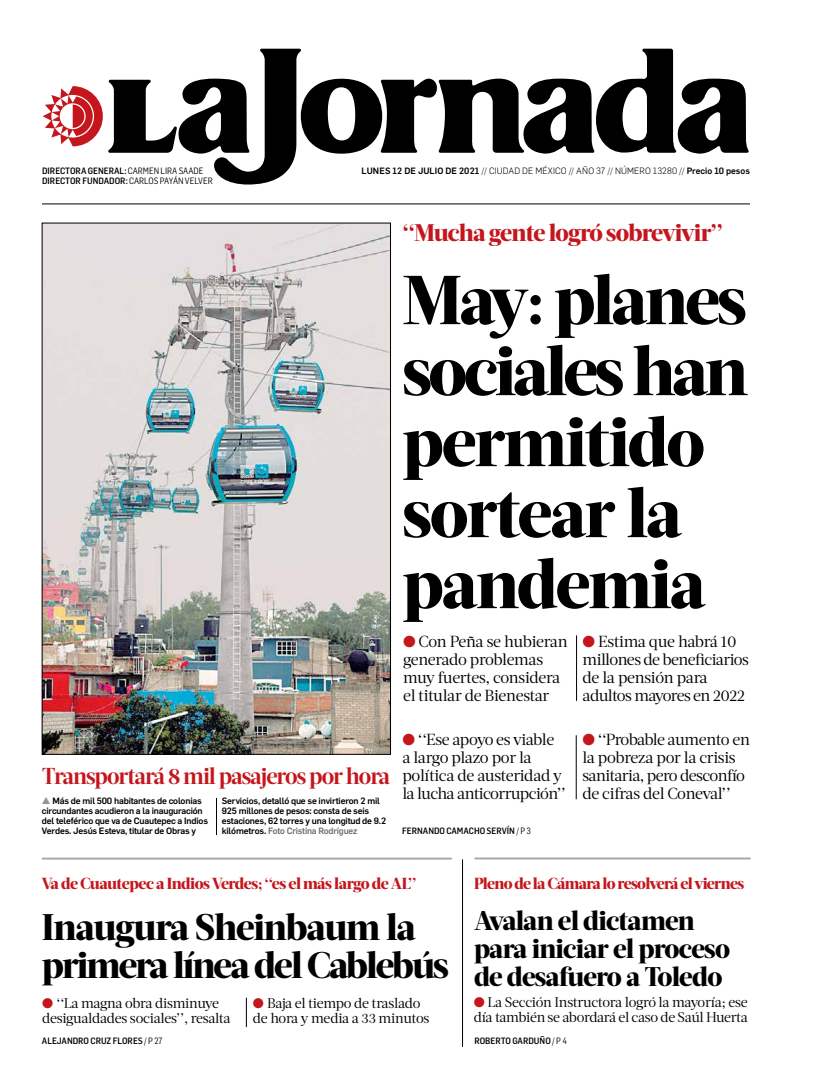
<style>
.page{position:relative;width:822px;height:1089px;background:#fff}
.page>*{position:absolute;margin:0;border:0;box-sizing:border-box;transform-origin:0 0}
.t1{font:800 69px/71px "Acta Headline";letter-spacing:-.03em;color:#000}
.t2{font:800 37px/38px "Acta Headline";letter-spacing:-.05em;color:#000}
.t3{font:800 27px/28px "Acta Headline";letter-spacing:-.03em;color:#000}
.t4{font:800 24px "Acta Headline";letter-spacing:-.035em;color:#c4161c}
.t5{font:700 23px "Acta Headline";letter-spacing:-.045em;color:#c4161c}
.t6{font:16px/18px "Acta Deck";letter-spacing:-.03em;color:#000}
.t7{font:800 16px "Acta Headline";letter-spacing:-.04em;color:#c4161c}
.t8{font:14px/15px "Acta Deck";letter-spacing:-.025em;color:#000}
.t9{font:500 9px/10px "Flama";letter-spacing:-.02em;color:#000}
.t10{font:500 9px "Flama Semicond";color:#000}
.t11{font:300 9px "Flama";letter-spacing:.01em;color:#000}
.s1{font-weight:400}
.s2{font-weight:500}
.s3{color:#939598}
.s4{color:#6d6e71}
.s5{color:#c4161c}
</style>
<div class="page">
<svg style="left:43px;top:49px;width:706px;height:136px"></svg>
<hr style="left:42px;top:204px;width:708px;height:1px;background:#000">
<img style="left:44px;top:225px;width:345px;height:528px">
<hr style="left:216px;top:798px;width:1px;height:37px;background:#000">
<hr style="left:576px;top:635px;width:1px;height:66px;background:#000">
<hr style="left:576px;top:735px;width:1px;height:64px;background:#000">
<hr style="left:462px;top:859px;width:1px;height:188px;background:#000">
<hr style="left:42px;top:858px;width:410px;height:2px;background:#a7a9ac">
<svg style="left:246px;top:998px;width:1px;height:29px"></svg>
<hr style="left:474px;top:857px;width:277px;height:2px;background:#a7a9ac">
<p class="t10" style="left:42px;top:165px;width:163px">DIRECTORA GENERAL: <span class="s1">CARMEN LIRA SAADE</span></p>
<p class="t11" style="left:362px;top:164px;width:390px"><span class="s2">lunes 12 de julio de 2021</span> // CIUDAD DE MÉXICO // AÑO 37 // NÚM ERO 13280 // <span class="s2">Precio 10 pesos</span></p>
<p class="t10" style="left:42px;top:175px;width:172px">DIRECTOR FUNDADOR: <span class="s1">CARLOS PAYÁN VELVER</span></p>
<h3 class="t4" style="left:402px;top:218px;width:322px">‘‘Mucha gente logró sobrevivir’’</h3>
<h1 class="t1" style="left:402px;top:265px;width:347px">May: planes sociales han permitido sortear la pandemia</h1>
<h3 class="t5" style="left:42px;top:762px;width:350px">Transportará 8 mil pasajeros por hora</h3>
<p class="t9" style="left:42px;top:795px;width:168px"><span class="s3">▲</span> Más de mil 500 habitantes de colonias circundantes acudieron a la inauguración del teleférico que va de Cuautepec a Indios Verdes. Jesús Esteva, titular de Obras y</p>
<p class="t9" style="left:222px;top:795px;width:166px">Servicios, detalló que se invirtieron 2 mil 925 millones de pesos: consta de seis estaciones, 62 torres y una longitud de 9.2 kilómetros. <span class="s4">Foto Cristina Rodríguez</span></p>
<p class="t6" style="left:403px;top:632px;width:166px"><span class="s5">●</span> Con Peña se hubieran generado problemas muy fuertes, considera el titular de Bienestar</p>
<p class="t6" style="left:583px;top:632px;width:168px"><span class="s5">●</span> Estima que habrá 10 millones de beneficiarios de la pensión para adultos mayores en 2022</p>
<p class="t6" style="left:402px;top:731px;width:165px"><span class="s5">●</span> ‘‘Ese apoyo es viable a largo plazo por la política de austeridad y la lucha anticorrupción’’</p>
<p class="t6" style="left:582px;top:731px;width:169px"><span class="s5">●</span> ‘‘Probable aumento en la pobreza por la crisis sanitaria, pero desconfío de cifras del Coneval’’</p>
<p class="t10" style="left:402px;top:825px;width:130px">FERNANDO CAMACHO SERVÍN <span class="s1">/ P 3</span></p>
<p class="t7" style="left:42px;top:873px;width:376px">Va de Cuautepec a Indios Verdes; ‘‘es el más largo de AL’’</p>
<h2 class="t2" style="left:42px;top:908px;width:409px">Inaugura Sheinbaum la primera línea del Cablebús</h2>
<p class="t8" style="left:42px;top:995px;width:190px"><span class="s5">●</span> ‘‘La magna obra disminuye desigualdades sociales’’, resalta</p>
<p class="t8" style="left:253px;top:995px;width:178px"><span class="s5">●</span> Baja el tiempo de traslado de hora y media a 33 minutos</p>
<p class="t10" style="left:42px;top:1035px;width:122px">ALEJANDRO CRUZ FLORES <span class="s1">/ P 27</span></p>
<p class="t7" style="left:474px;top:874px;width:272px">Pleno de la Cámara lo resolverá el viernes</p>
<h3 class="t3" style="left:474px;top:907px;width:258px">Avalan el dictamen para iniciar el proceso de desafuero a Toledo</h3>
<p class="t8" style="left:474px;top:995px;width:275px"><span class="s5">●</span> La Sección Instructora logró la mayoría; ese día también se abordará el caso de Saúl Huerta</p>
<p class="t10" style="left:474px;top:1035px;width:94px">ROBERTO GARDUÑO <span class="s1">/ P 4</span></p>
</div>
